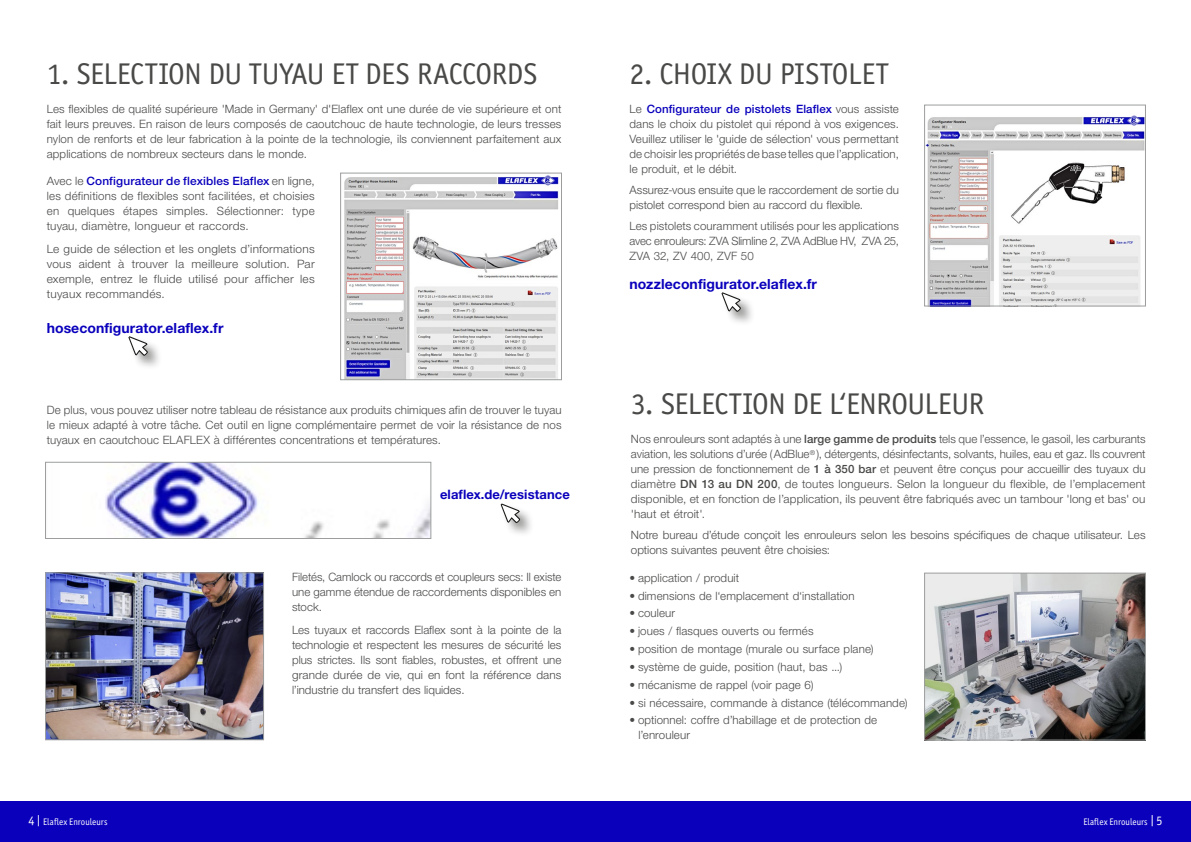
<style>
.page{position:relative;width:1191px;height:842px;background:#fff}
.page>*{position:absolute;margin:0;border:0;box-sizing:border-box;transform-origin:0 0}
.Longcopy_groß{font:30px "Officina Sans ITC Std";letter-spacing:-.015em;color:#494948}
.Longcopy_klein{font:30px "Officina Sans ITC Std";letter-spacing:-.005em;color:#494948}
.Longcopy_klein-2{font:700 14px "Helvetica Neue LTW1 G";letter-spacing:.005em;color:#0a00bc}
.Longcopy_groß-2{font:700 14px "Helvetica Neue LTW1 G";letter-spacing:.005em;color:#0a00bc}
.Longcopy_klein-3{font:700 13px "Helvetica Neue LTW1 G";letter-spacing:.01em;color:#0a00bc}
.Longcopy_groß-3{font:300 11.5px/15px "Helvetica Neue LTW1 G";letter-spacing:.01em;color:#494948;text-align:justify}
.Longcopy_klein-4{font:300 11.5px/15px "Helvetica Neue LTW1 G";letter-spacing:.005em;color:#494948;text-align:justify}
.t1{font:9.5px "Officina Sans ITC Std";letter-spacing:.01em;color:#fff;scale:.93 1}
.s1{font-weight:500;color:#0a00bc}
.s2{font-weight:500}
.s3{font-size:13px}
</style>
<div class="page">
<div style="left:0;top:801px;width:1191px;height:41px;background:#0a00bc"></div>
<img style="left:926px;top:575px;width:217px;height:163px">
<div style="left:924px;top:573px;width:221px;height:167px;border:1px solid #9c9d9d"></div>
<div style="left:500px;top:503px;width:35px;height:35px;background:#1a1a18;opacity:.45"></div>
<svg style="left:500px;top:503px;width:20px;height:21px"></svg>
<img style="left:105px;top:464px;width:324px;height:73px">
<div style="left:45px;top:462px;width:386px;height:77px;border:1px solid #9c9d9d"></div>
<img style="left:47px;top:575px;width:215px;height:163px">
<div style="left:45px;top:573px;width:219px;height:167px;border:1px solid #9c9d9d"></div>
<img style="left:344px;top:175px;width:215px;height:203px">
<div style="left:340px;top:173px;width:221px;height:207px;border:1px solid #9c9d9d"></div>
<img style="left:926px;top:115px;width:217px;height:189px">
<div style="left:924px;top:105px;width:221px;height:201px;border:1px solid #9c9d9d"></div>
<div style="left:128px;top:336px;width:35px;height:35px;background:#1a1a18;opacity:.45"></div>
<svg style="left:128px;top:336px;width:20px;height:20px"></svg>
<div style="left:721px;top:292px;width:35px;height:35px;background:#1a1a18;opacity:.45"></div>
<svg style="left:721px;top:292px;width:20px;height:20px"></svg>
<p class="Longcopy_groß" style="left:47px;top:57px;width:492px">1. SELECTION DU TUYAU ET DES RACCORDS</p>
<p class="Longcopy_groß-3" style="left:47px;top:101px;width:516px">Les flexibles de qualité supérieure 'Made in Germany' d'Elaflex ont une durée de vie supérieure et ont fait leurs preuves. En raison de leurs composés de caoutchouc de haute technologie, de leurs tresses nylon de renforts et de leur fabrication à la pointe de la technologie, ils conviennent parfaitement aux applications de nombreux secteurs dans le monde.</p>
<p class="Longcopy_groß-3" style="left:47px;top:173px;width:269px">Avec le <span class="s1">Configurateur de flexibles Elaflex</span> en ligne, les définitions de flexibles sont facilitées, et choisies en quelques étapes simples. Sélectionner: type tuyau, diamètre, longueur et raccords.</p>
<p class="Longcopy_groß-3" style="left:47px;top:241px;width:269px">Le guide de sélection et les onglets d’informations vous aident à trouver la meilleure solution. Par exemple, entrez le fluide utilisé pour afficher les tuyaux recommandés.</p>
<p class="Longcopy_groß-2" style="left:47px;top:319px;width:178px">hoseconfigurator.elaflex.fr</p>
<p class="Longcopy_groß-3" style="left:47px;top:402px;width:516px">De plus, vous pouvez utiliser notre tableau de résistance aux produits chimiques afin de trouver le tuyau le mieux adapté à votre tâche. Cet outil en ligne complémentaire permet de voir la résistance de nos tuyaux en caoutchouc ELAFLEX à différentes concentrations et températures.</p>
<p class="Longcopy_klein-3" style="left:440px;top:486px;width:131px">elaflex.de/resistance</p>
<p class="Longcopy_klein-4" style="left:292px;top:569px;width:271px">Filetés, Camlock ou raccords et coupleurs secs: Il existe une gamme étendue de raccordements disponibles en stock.</p>
<p class="Longcopy_klein-4" style="left:292px;top:623px;width:271px">Les tuyaux et raccords Elaflex sont à la pointe de la technologie et respectent les mesures de sécurité les plus strictes. Ils sont fiables, robustes, et offrent une grande durée de vie, qui en font la référence dans l’industrie du transfert des liquides.</p>
<p class="Longcopy_klein" style="left:629px;top:57px;width:260px">2. CHOIX DU PISTOLET</p>
<p class="Longcopy_klein-4" style="left:629px;top:102px;width:271px">Le <span class="s1">Configurateur de pistolets Elaflex</span> vous assiste dans le choix du pistolet qui répond à vos exigences.<br>Veuillez utiliser le 'guide de sélection' vous permettant de choisir les propriétés de base telles que l’application, le produit, et le débit.</p>
<p class="Longcopy_klein-4" style="left:629px;top:182px;width:271px">Assurez-vous ensuite que le raccordement de sortie du pistolet correspond bien au raccord du flexible.</p>
<p class="Longcopy_klein-4" style="left:629px;top:218px;width:271px">Les pistolets couramment utilisés pour les applications avec enrouleurs: ZVA Slimline 2, ZVA AdBlue HV, ZVA 25, ZVA 32, ZV 400, ZVF 50</p>
<p class="Longcopy_klein-2" style="left:629px;top:275px;width:189px">nozzleconfigurator.elaflex.fr</p>
<p class="Longcopy_groß" style="left:631px;top:386px;width:355px">3. SELECTION DE L‘ENROULEUR</p>
<p class="Longcopy_groß-3" style="left:631px;top:432px;width:516px">Nos enrouleurs sont adaptés à une <span class="s2">large gamme de produits</span> tels que l’essence, le gasoil, les carburants aviation, les solutions d’urée (AdBlue<sup>®</sup> ), détergents, désinfectants, solvants, huiles, eau et gaz. Ils couvrent une pression de fonctionnement de <span class="s2">1 à 350 bar</span> et peuvent être conçus pour accueillir des tuyaux du diamètre <span class="s2">DN 13 au DN 200</span>, de toutes longueurs. Selon la longueur du flexible, de l’emplacement disponible, et en fonction de l’application, ils peuvent être fabriqués avec un tambour 'long et bas' ou 'haut et étroit'.</p>
<p class="Longcopy_groß-3" style="left:631px;top:527px;width:516px">Notre bureau d’étude conçoit les enrouleurs selon les besoins spécifiques de chaque utilisateur. Les options suivantes peuvent être choisies:</p>
<p class="Longcopy_klein-4" style="left:629px;top:570px;width:111px">• application / produit</p>
<p class="Longcopy_klein-4" style="left:629px;top:588px;width:227px">• dimensions de l‘emplacement d‘installation</p>
<p class="Longcopy_klein-4" style="left:629px;top:606px;width:47px">• couleur</p>
<p class="Longcopy_klein-4" style="left:629px;top:624px;width:185px">• joues / flasques ouverts ou fermés</p>
<p class="Longcopy_klein-4" style="left:629px;top:641px;width:245px">• position de montage (murale ou surface plane)</p>
<p class="Longcopy_klein-4" style="left:629px;top:659px;width:214px">• système de guide, position (haut, bas ...)</p>
<p class="Longcopy_klein-4" style="left:629px;top:677px;width:186px">• mécanisme de rappel (voir page 6)</p>
<p class="Longcopy_klein-4" style="left:629px;top:695px;width:279px">• si nécessaire, commande à distance (télécommande)</p>
<p class="Longcopy_klein-4" style="left:638px;top:713px;width:240px;text-indent:-9px">• optionnel: coffre d’habillage et de protection de l’enrouleur</p>
<p class="t1" style="left:28px;top:816px;width:87px"><span class="s3">4 |</span> Elaflex Enrouleurs</p>
<p class="t1" style="left:1083px;top:816px;width:87px">Elaflex Enrouleurs <span class="s3">| 5</span></p>
</div>
